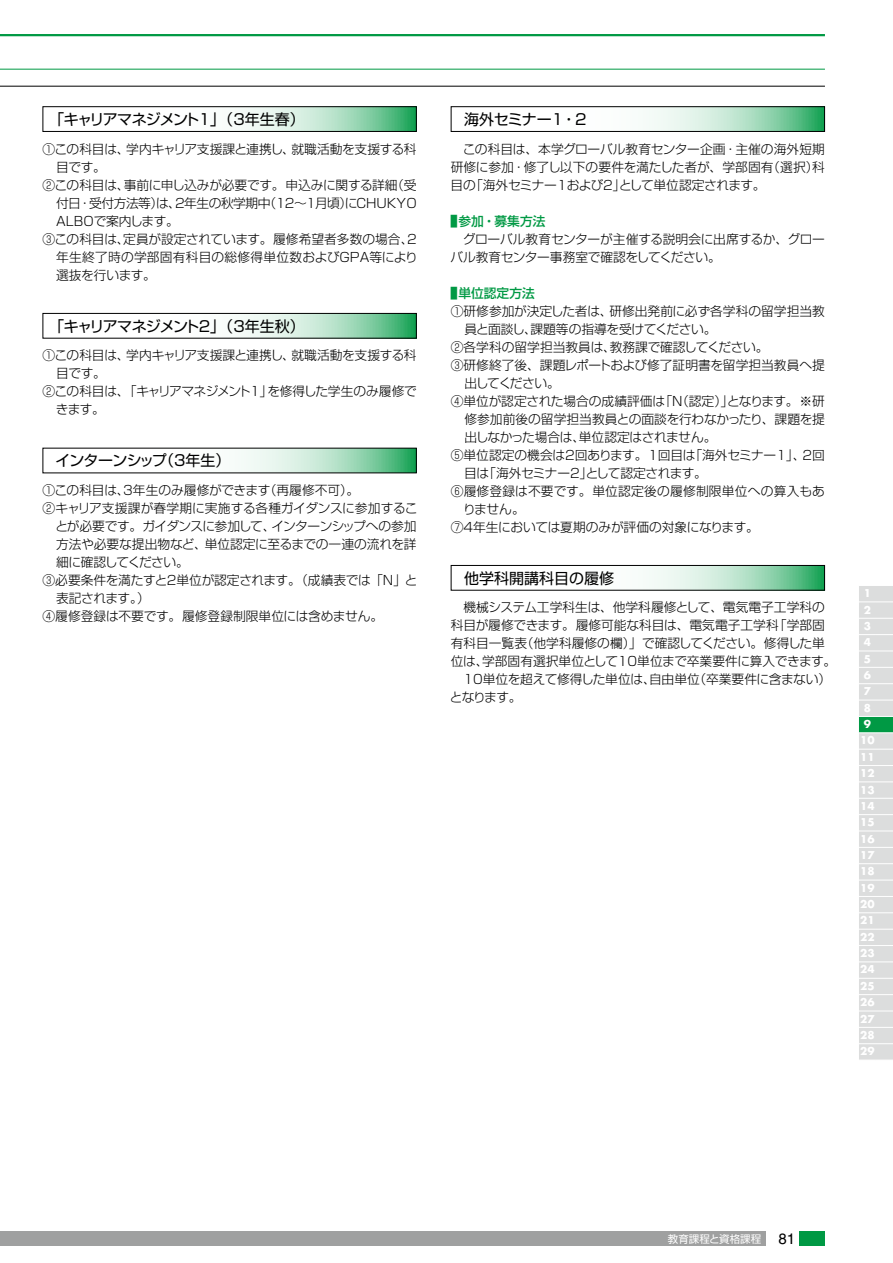
<style>
.page{position:relative;width:893px;height:1263px;background:#fff}
.page>*{position:absolute;margin:0;border:0;box-sizing:border-box;transform-origin:0 0}
.t1{font:15px "Shin Go Pro";letter-spacing:-.06em;color:#000}
.t2{font:15px "Shin Go Pro";color:#000}
.t3{font:15px "Shin Go Pro";letter-spacing:-.03em;color:#000}
.t4{font:300 12.75px/18px "Shin Go Pro";letter-spacing:-.015em;color:#000}
.t5{font:300 12.75px "Shin Go Pro";letter-spacing:-.04em;color:#000}
.t6{font:300 12.75px "Shin Go Pro";letter-spacing:-.055em;color:#000}
.t7{font:300 12.75px "Shin Go Pro";letter-spacing:.015em;color:#000}
.t8{font:300 12.75px "Shin Go Pro";letter-spacing:.02em;color:#000}
.t9{font:500 12.75px "Shin Go Pro";color:#094}
.t10{font:300 12.75px "Shin Go Pro";letter-spacing:-.045em;color:#000}
.t11{font:300 12.75px "Shin Go Pro";letter-spacing:-.1em;color:#000}
.t12{font:700 10.5px/16.4px "Futura Std";color:#fff;text-align:center}
.t13{font:10.5px "Shin Go Pro";color:#fff}
.s1{font-family:"Helvetica LT Std";font-size:15px;color:#000}
</style>
<div class="page">
<svg style="left:859px;top:586px;width:34px;height:474px;background:#d6dcda"></svg>
<div style="left:0;top:1231px;width:765px;height:15px;background:#9fa0a0"></div>
<div style="left:799px;top:1231px;width:26px;height:15px;background:#094"></div>
<svg style="left:649px;top:108px;width:174px;height:22px;background:#abddc1"></svg>
<div style="left:451px;top:106px;width:374px;height:26px;border:1px solid #000"></div>
<svg style="left:649px;top:567px;width:174px;height:22px;background:#abddc1"></svg>
<div style="left:451px;top:565px;width:374px;height:26px;border:1px solid #000"></div>
<svg style="left:241px;top:108px;width:174px;height:22px;background:#abddc1"></svg>
<div style="left:43px;top:106px;width:374px;height:26px;border:1px solid #000"></div>
<svg style="left:241px;top:315px;width:174px;height:22px;background:#abddc1"></svg>
<div style="left:43px;top:313px;width:374px;height:26px;border:1px solid #000"></div>
<svg style="left:241px;top:450px;width:174px;height:21px;background:#abddc1"></svg>
<hr style="left:0;top:34px;width:825px;height:2px;background:#094">
<hr style="left:0;top:69px;width:825px;height:1px;background:#094">
<hr style="left:0;top:86px;width:825px;height:1px;background:#000">
<p class="t1" style="left:49px;top:107px;width:257px">「キャリアマネジメント1」（3年生春）</p>
<p class="t4" style="left:43px;top:138px;width:376px">①この科目は、学内キャリア支援課と連携し、就職活動を支援する科</p>
<p class="t4" style="left:56px;top:156px;width:51px">目です。</p>
<p class="t4" style="left:43px;top:174px;width:376px">②この科目は、事前に申し込みが必要です。申込みに関する詳細（受</p>
<p class="t5" style="left:56px;top:192px;width:362px">付日・受付方法等）は、2年生の秋学期中（12〜1月頃）にCHUKYO</p>
<p class="t4" style="left:56px;top:210px;width:124px">ALBOで案内します。</p>
<p class="t4" style="left:43px;top:228px;width:376px">③この科目は、定員が設定されています。履修希望者多数の場合、2</p>
<p class="t8" style="left:56px;top:246px;width:363px">年生終了時の学部固有科目の総修得単位数およびGPA等により</p>
<p class="t4" style="left:56px;top:264px;width:101px">選抜を行います。</p>
<p class="t1" style="left:49px;top:313px;width:257px">「キャリアマネジメント2」（3年生秋）</p>
<p class="t4" style="left:43px;top:345px;width:376px">①この科目は、学内キャリア支援課と連携し、就職活動を支援する科</p>
<p class="t4" style="left:56px;top:363px;width:51px">目です。</p>
<p class="t5" style="left:43px;top:381px;width:376px">②この科目は、「キャリアマネジメント1」を修得した学生のみ履修で</p>
<p class="t4" style="left:56px;top:399px;width:51px">きます。</p>
<p class="t1" style="left:56px;top:448px;width:176px">インターンシップ（3年生）</p>
<p class="t4" style="left:43px;top:480px;width:318px">①この科目は、3年生のみ履修ができます（再履修不可）。</p>
<p class="t4" style="left:43px;top:498px;width:376px">②キャリア支援課が春学期に実施する各種ガイダンスに参加するこ</p>
<p class="t6" style="left:55px;top:516px;width:363px">とが必要です。ガイダンスに参加して、インターンシップへの参加</p>
<p class="t4" style="left:56px;top:534px;width:362px">方法や必要な提出物など、単位認定に至るまでの一連の流れを詳</p>
<p class="t10" style="left:56px;top:552px;width:134px">細に確認してください。</p>
<p class="t4" style="left:43px;top:570px;width:377px">③必要条件を満たすと2単位が認定されます。（成績表では「N」と</p>
<p class="t4" style="left:56px;top:588px;width:95px">表記されます。）</p>
<p class="t4" style="left:43px;top:606px;width:342px">④履修登録は不要です。履修登録制限単位には含めません。</p>
<p class="t3" style="left:464px;top:107px;width:124px">海外セミナー1・2</p>
<p class="t4" style="left:451px;top:138px;width:376px;text-align:justify">　この科目は、本学グローバル教育センター企画・主催の海外短期研修に参加・修了し以下の要件を満たした者が、学部固有（選択）科目の「海外セミナー1および2」として単位認定されます。</p>
<p class="t9" style="left:451px;top:210px;width:96px">▌参加・募集方法</p>
<p class="t4" style="left:451px;top:228px;width:376px">　グローバル教育センターが主催する説明会に出席するか、グローバル教育センター事務室で確認をしてください。</p>
<p class="t9" style="left:451px;top:282px;width:86px">▌単位認定方法</p>
<p class="t4" style="left:451px;top:300px;width:376px">①研修参加が決定した者は、研修出発前に必ず各学科の留学担当教</p>
<p class="t4" style="left:464px;top:318px;width:254px">員と面談し、課題等の指導を受けてください。</p>
<p class="t4" style="left:451px;top:336px;width:319px">②各学科の留学担当教員は、教務課で確認してください。</p>
<p class="t4" style="left:451px;top:354px;width:376px">③研修終了後、課題レポートおよび修了証明書を留学担当教員へ提</p>
<p class="t11" style="left:464px;top:372px;width:97px">出してください。</p>
<p class="t4" style="left:451px;top:390px;width:376px">④単位が認定された場合の成績評価は「N（認定）」となります。※研</p>
<p class="t4" style="left:464px;top:408px;width:362px">修参加前後の留学担当教員との面談を行わなかったり、課題を提</p>
<p class="t4" style="left:464px;top:426px;width:254px">出しなかった場合は、単位認定はされません。</p>
<p class="t4" style="left:451px;top:444px;width:376px">⑤単位認定の機会は2回あります。1回目は「海外セミナー1」、2回</p>
<p class="t4" style="left:464px;top:462px;width:244px">目は「海外セミナー2」として認定されます。</p>
<p class="t7" style="left:451px;top:480px;width:376px">⑥履修登録は不要です。単位認定後の履修制限単位への算入もあ</p>
<p class="t4" style="left:463px;top:498px;width:63px">りません。</p>
<p class="t4" style="left:451px;top:516px;width:310px">⑦4年生においては夏期のみが評価の対象になります。</p>
<p class="t2" style="left:464px;top:565px;width:151px">他学科開講科目の履修</p>
<p class="t4" style="left:450px;top:597px;width:388px">　機械システム工学科生は、他学科履修として、電気電子工学科の科目が履修できます。履修可能な科目は、電気電子工学科「学部固有科目一覧表（他学科履修の欄）」で確認してください。修得した単位は、学部固有選択単位として10単位まで卒業要件に算入できます。　10単位を超えて修得した単位は、自由単位（卒業要件に含まない）となります。</p>
<p class="t12" style="left:860px;top:585px;width:16px">1<br>2<br>3<br>4<br>5<br>6<br>7<br>8<br>9<br>10<br>11<br>12<br>13<br>14<br>15<br>16<br>17<br>18<br>19<br>20<br>21<br>22<br>23<br>24<br>25<br>26<br>27<br>28<br>29</p>
<p class="t13" style="left:668px;top:1230px;width:129px">教育課程と資格課程 <span class="s1">81</span></p>
</div>
